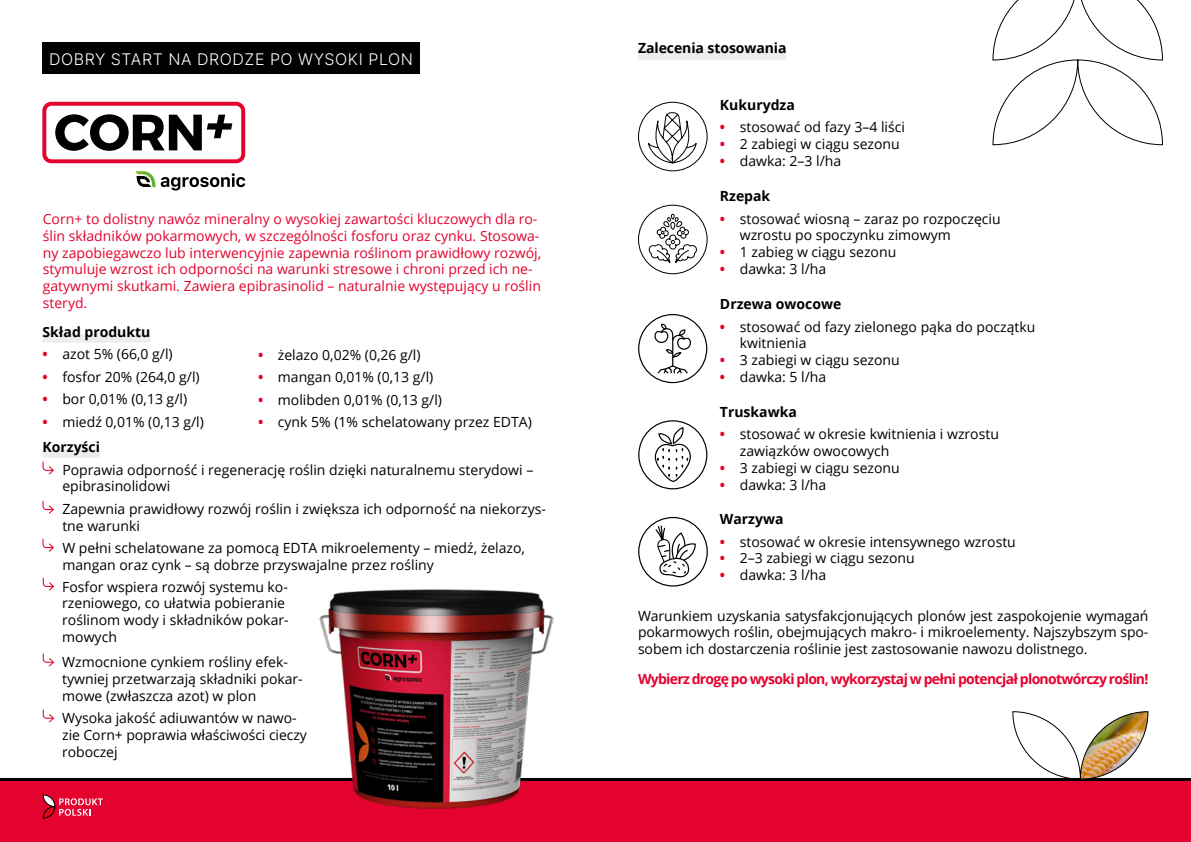
<style>
.page{position:relative;width:1191px;height:842px;background:#fff}
.page>*{position:absolute;margin:0;border:0;box-sizing:border-box;transform-origin:0 0}
.t1{font:300 16px "Inter";letter-spacing:.035em;color:#fff}
.t2{font:14px/16.8px "Open Sans";color:#000}
.t3{font:14px/16.8px "Open Sans";color:#e4032e}
.t4{font:700 14px "Open Sans";color:#000}
.t5{font:700 14px "Open Sans";letter-spacing:-.05em;color:#e4032e}
.s1{font-weight:700;color:#e4032e}
</style>
<div class="page">
<div style="left:0;top:781px;width:1191px;height:61px;background:#e4032e"></div>
<div style="left:43px;top:449px;width:57px;height:9px;background:#ededed"></div>
<hr style="left:0;top:778px;width:1191px;height:3px;background:#000">
<svg style="left:638px;top:101px;width:70px;height:174px"></svg>
<svg style="left:43px;top:462px;width:11px;height:12px"></svg>
<svg style="left:43px;top:501px;width:11px;height:13px"></svg>
<svg style="left:43px;top:539px;width:11px;height:13px"></svg>
<svg style="left:42px;top:794px;width:61px;height:25px"></svg>
<div style="left:638px;top:49px;width:148px;height:11px;background:#ededed"></div>
<div style="left:43px;top:43px;width:377px;height:31px;background:#000"></div>
<svg style="left:43px;top:578px;width:11px;height:13px"></svg>
<img style="left:1012px;top:711px;width:137px;height:69px">
<div style="left:638px;top:314px;width:69px;height:69px;border:1px solid #000;border-radius:50%"></div>
<svg style="left:654px;top:323px;width:37px;height:51px"></svg>
<div style="left:638px;top:420px;width:69px;height:69px;border:1px solid #000;border-radius:50%"></div>
<svg style="left:652px;top:420px;width:41px;height:63px"></svg>
<div style="left:638px;top:517px;width:70px;height:69px;border:1px solid #000;border-radius:50%"></div>
<svg style="left:655px;top:525px;width:41px;height:54px"></svg>
<div style="left:43px;top:334px;width:107px;height:9px;background:#ededed"></div>
<svg style="left:43px;top:653px;width:11px;height:13px"></svg>
<svg style="left:992px;top:0;width:171px;height:146px"></svg>
<img style="left:319px;top:589px;width:235px;height:220px">
<svg style="left:136px;top:171px;width:109px;height:20px"></svg>
<svg style="left:42px;top:102px;width:203px;height:61px"></svg>
<svg style="left:43px;top:709px;width:11px;height:13px"></svg>
<p class="t1" style="left:49px;top:47px;width:365px">DOBRY START NA DRODZE PO WYSOKI PLON</p>
<p class="t3" style="left:43px;top:210px;width:500px">Corn+ to dolistny nawóz mineralny o wysokiej zawartości kluczowych dla ro&shy;ślin składników pokarmowych, w szczególności fosforu oraz cynku. Stosowa&shy;ny zapobiegawczo lub interwencyjnie zapewnia roślinom prawidłowy rozwój, stymuluje wzrost ich odporności na warunki stresowe i chroni przed ich ne&shy;gatywnymi skutkami. Zawiera epibrasinolid – naturalnie występujący u roślin steryd.</p>
<p class="t4" style="left:43px;top:322px;width:109px">Skład produktu</p>
<p class="t2" style="left:43px;top:346px;width:132px"><span class="s1">•</span> azot 5% (66,0 g/l)</p>
<p class="t2" style="left:43px;top:368px;width:159px"><span class="s1">•</span> fosfor 20% (264,0 g/l)</p>
<p class="t2" style="left:43px;top:391px;width:146px"><span class="s1">•</span> bor 0,01% (0,13 g/l)</p>
<p class="t2" style="left:43px;top:413px;width:163px"><span class="s1">•</span> miedź 0,01% (0,13 g/l)</p>
<p class="t2" style="left:258px;top:346px;width:164px"><span class="s1">•</span> żelazo 0,02% (0,26 g/l)</p>
<p class="t2" style="left:258px;top:368px;width:177px"><span class="s1">•</span> mangan 0,01% (0,13 g/l)</p>
<p class="t2" style="left:258px;top:391px;width:186px"><span class="s1">•</span> molibden 0,01% (0,13 g/l)</p>
<p class="t2" style="left:258px;top:413px;width:275px"><span class="s1">•</span> cynk 5% (1% schelatowany przez EDTA)</p>
<p class="t4" style="left:43px;top:437px;width:59px">Korzyści</p>
<p class="t2" style="left:62px;top:461px;width:472px">Poprawia odporność i regenerację roślin dzięki naturalnemu sterydowi – epibrasinolidowi</p>
<p class="t2" style="left:62px;top:500px;width:485px">Zapewnia prawidłowy rozwój roślin i zwiększa ich odporność na niekorzys&shy;tne warunki</p>
<p class="t2" style="left:62px;top:539px;width:464px">W pełni schelatowane za pomocą EDTA mikroelementy – miedź, żelazo, mangan oraz cynk – są dobrze przyswajalne przez rośliny</p>
<p class="t2" style="left:62px;top:578px;width:228px">Fosfor wspiera rozwój systemu ko&shy;rzeniowego, co ułatwia pobieranie roślinom wody i składników pokar&shy;mowych</p>
<p class="t2" style="left:62px;top:653px;width:242px">Wzmocnione cynkiem rośliny efek&shy;tywniej przetwarzają składniki pokar&shy;mowe (zwłaszcza azot) w plon</p>
<p class="t2" style="left:62px;top:709px;width:246px">Wysoka jakość adiuwantów w nawo&shy;zie Corn+ poprawia właściwości cieczy roboczej</p>
<p class="t4" style="left:638px;top:38px;width:150px">Zalecenia stosowania</p>
<p class="t4" style="left:720px;top:95px;width:76px">Kukurydza</p>
<p class="t2" style="left:720px;top:118px;width:187px"><span class="s1">•</span> stosować od fazy 3–4 liści</p>
<p class="t2" style="left:720px;top:135px;width:181px"><span class="s1">•</span> 2 zabiegi w ciągu sezonu</p>
<p class="t2" style="left:720px;top:152px;width:123px"><span class="s1">•</span> dawka: 2–3 l/ha</p>
<p class="t4" style="left:720px;top:186px;width:52px">Rzepak</p>
<p class="t2" style="left:740px;top:210px;width:262px;text-indent:-20px"><span class="s1">•</span> stosować wiosną – zaraz po rozpoczęciu wzrostu po spoczynku zimowym</p>
<p class="t2" style="left:720px;top:243px;width:178px"><span class="s1">•</span> 1 zabieg w ciągu sezonu</p>
<p class="t2" style="left:720px;top:260px;width:108px"><span class="s1">•</span> dawka: 3 l/ha</p>
<p class="t4" style="left:720px;top:294px;width:123px">Drzewa owocowe</p>
<p class="t2" style="left:740px;top:318px;width:297px;text-indent:-20px"><span class="s1">•</span> stosować od fazy zielonego pąka do początku kwitnienia</p>
<p class="t2" style="left:720px;top:351px;width:181px"><span class="s1">•</span> 3 zabiegi w ciągu sezonu</p>
<p class="t2" style="left:720px;top:368px;width:108px"><span class="s1">•</span> dawka: 5 l/ha</p>
<p class="t4" style="left:720px;top:402px;width:78px">Truskawka</p>
<p class="t2" style="left:740px;top:425px;width:261px;text-indent:-20px"><span class="s1">•</span> stosować w okresie kwitnienia i wzrostu zawiązków owocowych</p>
<p class="t2" style="left:720px;top:459px;width:181px"><span class="s1">•</span> 3 zabiegi w ciągu sezonu</p>
<p class="t2" style="left:720px;top:476px;width:108px"><span class="s1">•</span> dawka: 3 l/ha</p>
<p class="t4" style="left:720px;top:509px;width:65px">Warzywa</p>
<p class="t2" style="left:720px;top:533px;width:297px"><span class="s1">•</span> stosować w okresie intensywnego wzrostu</p>
<p class="t2" style="left:720px;top:550px;width:196px"><span class="s1">•</span> 2–3 zabiegi w ciągu sezonu</p>
<p class="t2" style="left:720px;top:566px;width:108px"><span class="s1">•</span> dawka: 3 l/ha</p>
<p class="t2" style="left:638px;top:607px;width:512px;text-align:justify">Warunkiem uzyskania satysfakcjonujących plonów jest zaspokojenie wymagań pokarmowych roślin, obejmujących makro- i mikroelementy. Najszybszym spo&shy;sobem ich dostarczenia roślinie jest zastosowanie nawozu dolistnego.</p>
<p class="t5" style="left:638px;top:669px;width:512px">Wybierz drogę po wysoki plon, wykorzystaj w pełni potencjał plonotwórczy roślin!</p>
</div>
